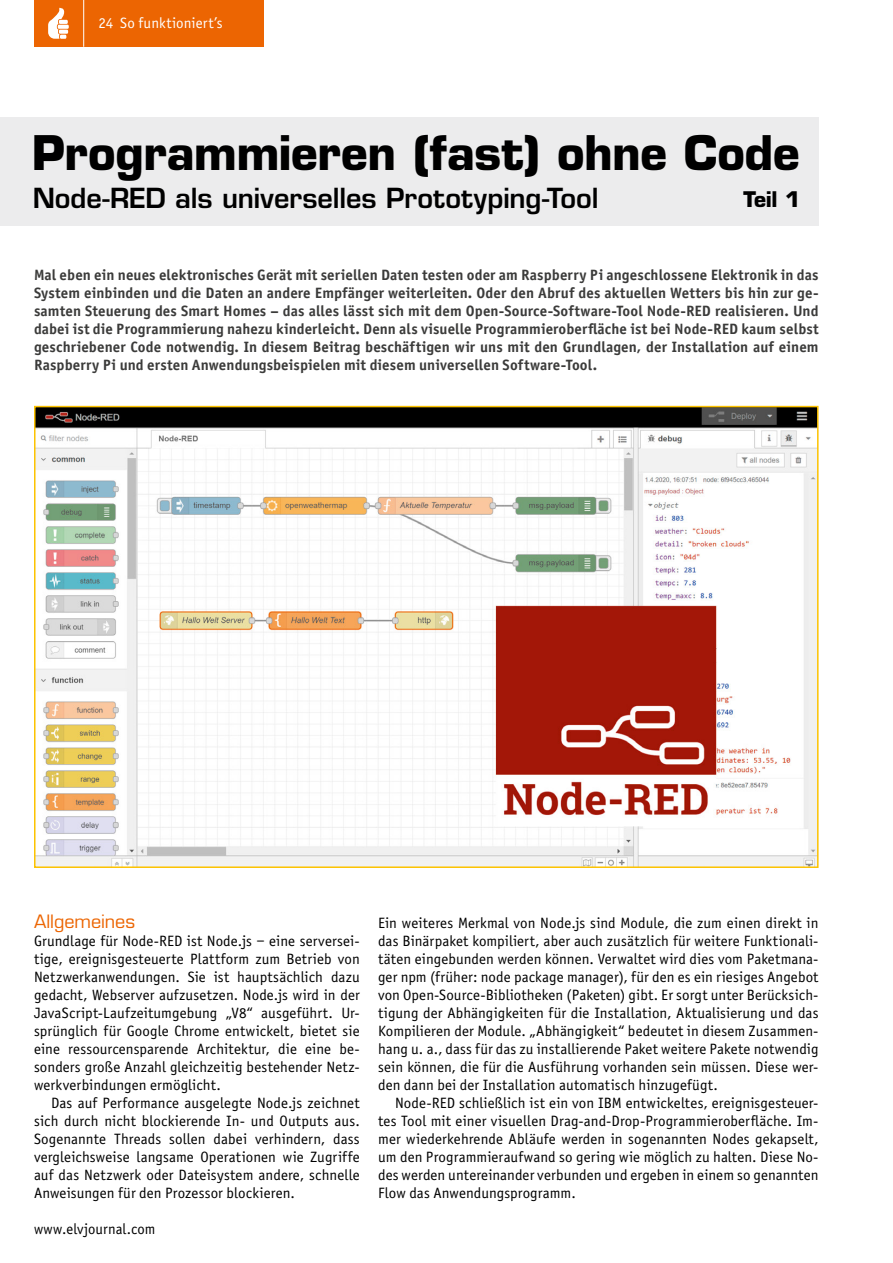
<style>
.page{position:relative;width:893px;height:1263px;background:#fff}
.page>*{position:absolute;margin:0;border:0;box-sizing:border-box;transform-origin:0 0}
.Headline1{font:700 46.5px "Eurostile LT Std";letter-spacing:-.01em;color:#000}
.Headline2{font:600 27px "Eurostile LT Std";color:#000}
.Headline3{font:700 21px "Eurostile LT Std";color:#000}
.Subhead_5{font:18px "Eurostile LT Std";color:#ec6502}
.Fließtext_Neuer_Absa{font:15px/18px "Officina Sans Book ITC";letter-spacing:.005em;color:#000;text-align:justify}
.Einleitung{font:15px/18px "Officina Sans Bold ITC";letter-spacing:.005em;color:#3b3b3a;text-align:justify}
.Fließtext_Neue_Zeile{font:15px/18px "Officina Sans Book ITC";letter-spacing:.005em;color:#000;text-align:justify}
.t1{font:15px "Officina Sans Book ITC";color:#fff}
</style>
<div class="page">
<div style="left:34px;top:0;width:230px;height:47px;background:#ec6502"></div>
<hr style="left:83px;top:0;width:1px;height:47px;background:#fff">
<svg style="left:48px;top:7px;width:21px;height:32px"></svg>
<div style="left:0;top:118px;width:818px;height:108px;background:#ececed"></div>
<img style="left:37px;top:409px;width:778px;height:456px">
<div style="left:34px;top:406px;width:784px;height:462px;border:2px solid #fdc300"></div>
<p class="t1" style="left:99px;top:13px;width:125px">24 So funktioniert’s</p>
<p class="Headline1" style="left:32px;top:125px;width:769px">Programmieren (fast) ohne Code</p>
<p class="Headline2" style="left:33px;top:181px;width:567px">Node-RED als universelles Prototyping-Tool</p>
<p class="Headline3" style="left:743px;top:187px;width:58px">Teil 1</p>
<p class="Einleitung" style="left:34px;top:265px;width:786px">Mal eben ein neues elektronisches Gerät mit seriellen Daten testen oder am Raspberry Pi angeschlossene Elektronik in das System einbinden und die Daten an andere Empfänger weiterleiten. Oder den Abruf des aktuellen Wetters bis hin zur ge&shy;samten Steuerung des Smart Homes – das alles lässt sich mit dem Open-Source-Software-Tool Node-RED realisieren. Und dabei ist die Programmierung nahezu kinderleicht. Denn als visuelle Programmieroberfläche ist bei Node-RED kaum selbst geschriebener Code notwendig. In diesem Beitrag beschäftigen wir uns mit den Grundlagen, der Installation auf einem Raspberry Pi und ersten Anwendungsbeispielen mit diesem universellen Software-Tool.</p>
<p class="Subhead_5" style="left:34px;top:910px;width:103px">Allgemeines</p>
<p class="Fließtext_Neuer_Absa" style="left:34px;top:931px;width:327px">Grundlage für Node-RED ist Node.js ‒ eine serversei&shy;tige, ereignisgesteuerte Plattform zum Betrieb von Netzwerkanwendungen. Sie ist hauptsächlich dazu gedacht, Webserver aufzusetzen. Node.js wird in der JavaScript-Laufzeitumgebung „V8“ ausgeführt. Ur&shy;sprünglich für Google Chrome entwickelt, bietet sie eine ressourcensparende Architektur, die eine be&shy;sonders große Anzahl gleichzeitig bestehender Netz&shy;werkverbindungen ermöglicht.</p>
<p class="Fließtext_Neue_Zeile" style="left:34px;top:1093px;width:327px;text-indent:17px">Das auf Performance ausgelegte Node.js zeichnet sich durch nicht blockierende In- und Outputs aus.<br>Sogenannte Threads sollen dabei verhindern, dass vergleichsweise langsame Operationen wie Zugriffe auf das Netzwerk oder Dateisystem andere, schnelle Anweisungen für den Prozessor blockieren.</p>
<p class="Fließtext_Neuer_Absa" style="left:34px;top:1219px;width:123px">www.elvjournal.com</p>
<p class="Fließtext_Neuer_Absa" style="left:378px;top:913px;width:442px">Ein weiteres Merkmal von Node.js sind Module, die zum einen direkt in das Binärpaket kompiliert, aber auch zusätzlich für weitere Funktionali&shy;täten eingebunden werden können. Verwaltet wird dies vom Paketmana&shy;ger npm (früher: node package manager), für den es ein riesiges Angebot von Open-Source-Bibliotheken (Paketen) gibt. Er sorgt unter Berücksich&shy;tigung der Abhängigkeiten für die Installation, Aktualisierung und das Kompilieren der Module. „Abhängigkeit“ bedeutet in diesem Zusammen&shy;hang u. a., dass für das zu installierende Paket weitere Pakete notwendig sein können, die für die Ausführung vorhanden sein müssen. Diese wer&shy;den dann bei der Installation automatisch hinzugefügt.</p>
<p class="Fließtext_Neue_Zeile" style="left:378px;top:1093px;width:442px;text-indent:17px">Node-RED schließlich ist ein von IBM entwickeltes, ereignisgesteuer&shy;tes Tool mit einer visuellen Drag-and-Drop-Programmieroberfläche. Im&shy;mer wiederkehrende Abläufe werden in sogenannten Nodes gekapselt, um den Programmieraufwand so gering wie möglich zu halten. Diese No&shy;des werden untereinander verbunden und ergeben in einem so genannten Flow das Anwendungsprogramm.</p>
</div>
